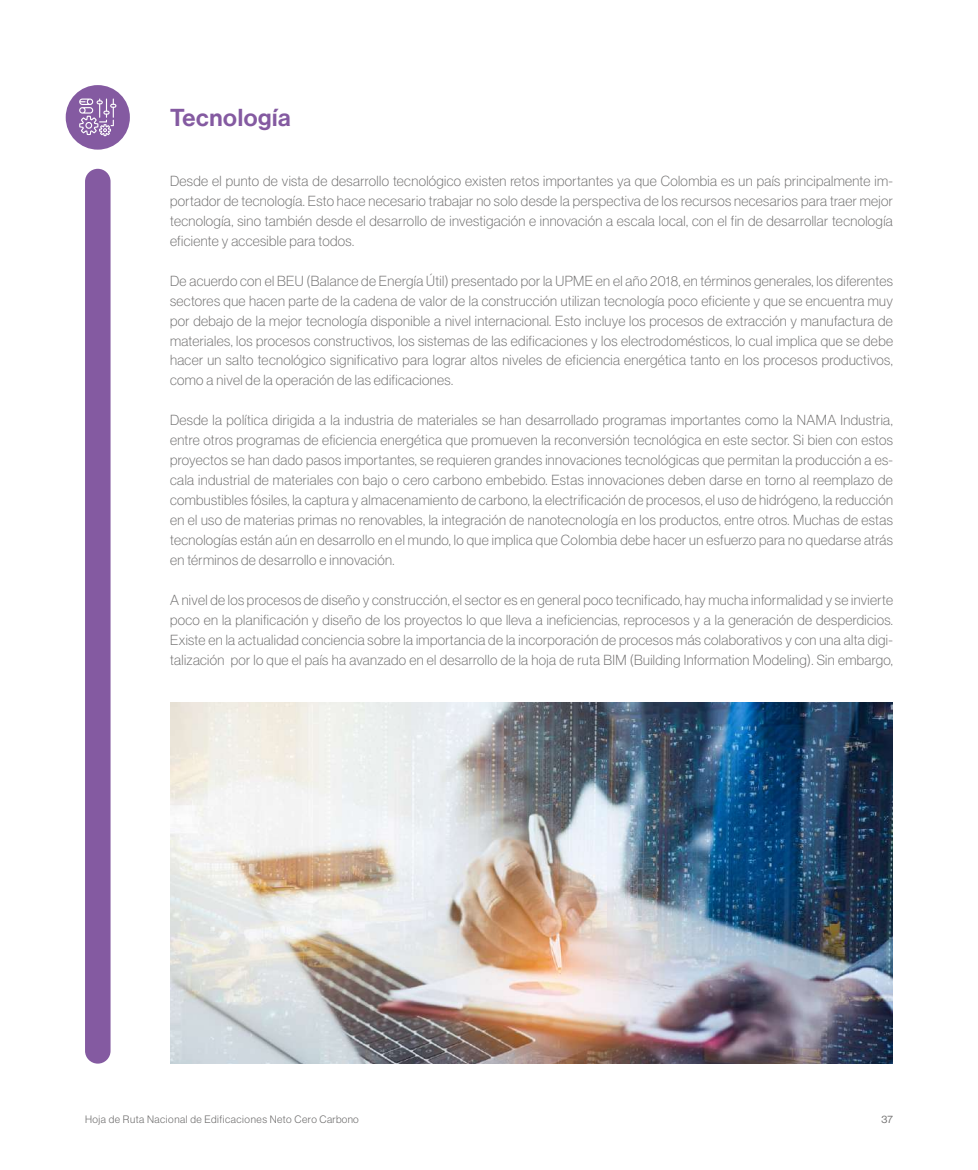
<style>
.page{position:relative;width:978px;height:1170px;background:#fff}
.page>*{position:absolute;margin:0;border:0;box-sizing:border-box;transform-origin:0 0}
.t1{font:24px "N Haas Grotesk DS Pro 65 Md";letter-spacing:.025em;color:#845aa1}
.t2{font:14.25px/20px "N Haas Grotesk DS Pro 35 X Lt";letter-spacing:.025em;color:#706f6f;text-align:justify}
.t3{font:10.5px "N Haas Grotesk DS Pro 45 Lt";letter-spacing:.05em;color:#706f6f}
.t4{font:10.5px "N Haas Grotesk DS Pro 55 Rg";color:#706f6f}
</style>
<div class="page">
<div style="left:66px;top:85px;width:64px;height:65px;background:#845aa1;border-radius:50%"></div>
<svg style="left:79px;top:98px;width:37px;height:38px"></svg>
<img style="left:170px;top:702px;width:723px;height:361px">
<div style="left:85px;top:169px;width:26px;height:894px;background:#845aa1;border-radius:13px"></div>
<h1 class="t1" style="left:170px;top:104px;width:122px">Tecnología</h1>
<p class="t2" style="left:170px;top:171px;width:724px">Desde el punto de vista de desarrollo tecnológico existen retos importantes ya que Colombia es un país principalmente im&shy;portador de tecnología. Esto hace necesario trabajar no solo desde la perspectiva de los recursos necesarios para traer mejor tecnología, sino también desde el desarrollo de investigación e innovación a escala local, con el fin de desarrollar tecnología eficiente y accesible para todos.</p>
<p class="t2" style="left:170px;top:270px;width:724px">De acuerdo con el BEU (Balance de Energía Útil) presentado por la UPME en el año 2018, en términos generales, los diferentes sectores que hacen parte de la cadena de valor de la construcción utilizan tecnología poco eficiente y que se encuentra muy por debajo de la mejor tecnología disponible a nivel internacional. Esto incluye los procesos de extracción y manufactura de materiales, los procesos constructivos, los sistemas de las edificaciones y los electrodomésticos, lo cual implica que se debe hacer un salto tecnológico significativo para lograr altos niveles de eficiencia energética tanto en los procesos productivos, como a nivel de la operación de las edificaciones.</p>
<p class="t2" style="left:170px;top:410px;width:724px">Desde la política dirigida a la industria de materiales se han desarrollado programas importantes como la NAMA Industria, entre otros programas de eficiencia energética que promueven la reconversión tecnológica en este sector. Si bien con estos proyectos se han dado pasos importantes, se requieren grandes innovaciones tecnológicas que permitan la producción a es&shy;cala industrial de materiales con bajo o cero carbono embebido. Estas innovaciones deben darse en torno al reemplazo de combustibles fósiles, la captura y almacenamiento de carbono, la electrificación de procesos, el uso de hidrógeno, la reducción en el uso de materias primas no renovables, la integración de nanotecnología en los productos, entre otros. Muchas de estas tecnologías están aún en desarrollo en el mundo, lo que implica que Colombia debe hacer un esfuerzo para no quedarse atrás en términos de desarrollo e innovación.</p>
<p class="t2" style="left:170px;top:590px;width:724px">A nivel de los procesos de diseño y construcción, el sector es en general poco tecnificado, hay mucha informalidad y se invierte poco en la planificación y diseño de los proyectos lo que lleva a ineficiencias, reprocesos y a la generación de desperdicios.<br>Existe en la actualidad conciencia sobre la importancia de la incorporación de procesos más colaborativos y con una alta digi&shy;talización por lo que el país ha avanzado en el desarrollo de la hoja de ruta BIM (Building Information Modeling). Sin embargo,</p>
<p class="t3" style="left:85px;top:1113px;width:275px">Hoja de Ruta Nacional de Edificaciones Neto Cero Carbono</p>
<p class="t4" style="left:881px;top:1113px;width:13px">37</p>
</div>
